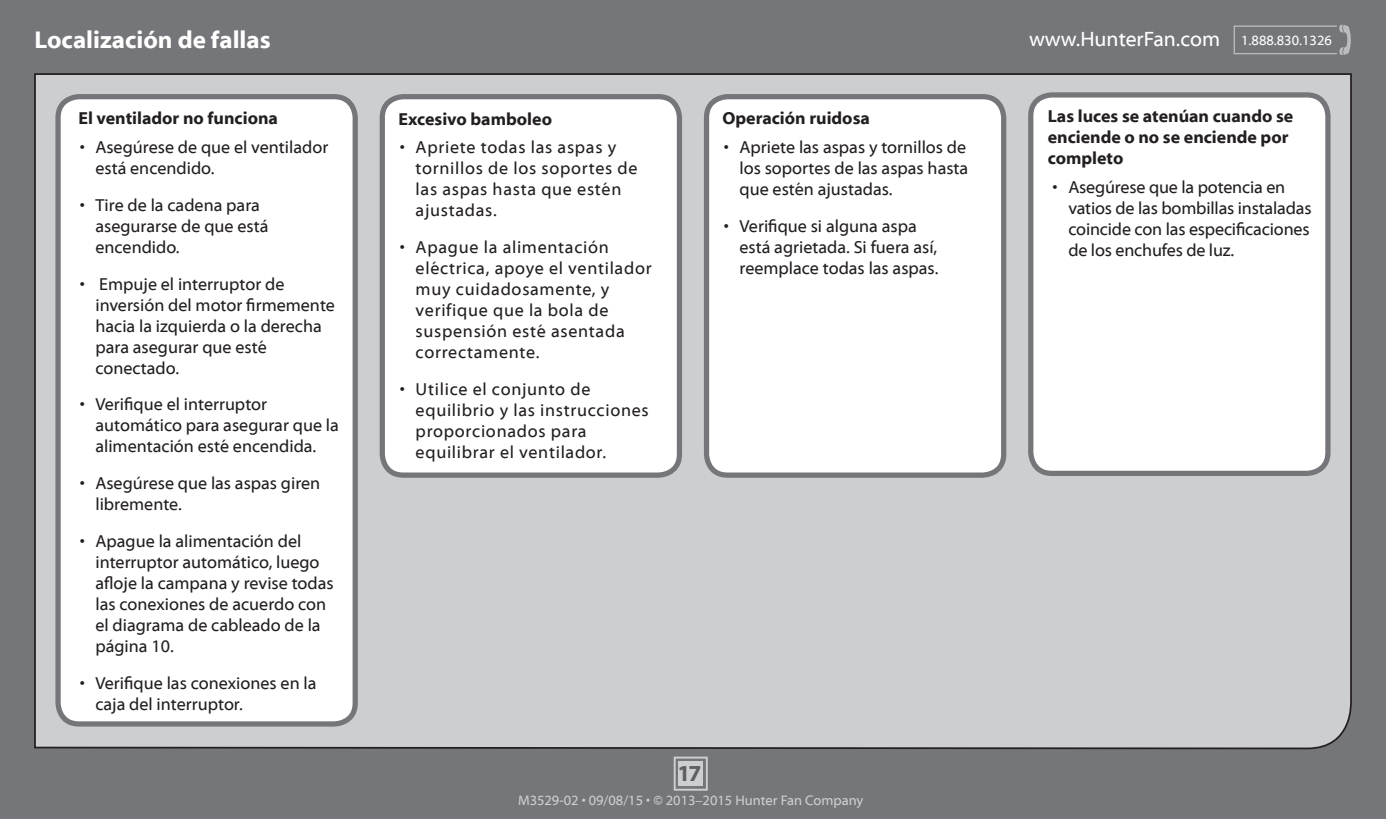
<style>
.page{position:relative;width:1386px;height:819px;background:#757679}
.page>*{position:absolute;margin:0;border:0;box-sizing:border-box;transform-origin:0 0}
.Heading{font:700 24.5px "Myriad Web Pro";color:#fff}
.t1{font:700 22.75px "Myriad Web Pro";color:#5f5f62}
.t2{font:21px "Myriad Web Pro";color:#fff}
.t3{font:17.5px/21px "Myriad Web Pro";color:#231f20}
.t4{font:17.5px/21px "Myriad Web Pro";letter-spacing:.04em;color:#231f20}
.instruction{font:700 17.5px/21px "Myriad Web Pro";color:#231f20}
.t5{font:14px "Myriad Web Pro";color:#cdced0}
.s1{font-size:14px}
</style>
<div class="page">
<svg style="left:1339px;top:25px;width:12px;height:30px"></svg>
<div style="left:1234px;top:25px;width:104px;height:29px;border:1px solid #babdbe"></div>
<div style="left:679px;top:761px;width:24px;height:25px;background:#cdced0"></div>
<div style="left:674px;top:757px;width:34px;height:33px;border:2px solid #cdced0"></div>
<div style="left:34px;top:73px;width:1318px;height:677px;background:#cdced0"></div>
<div style="left:1031px;top:95px;width:297px;height:378px;background:#fff;border-radius:21px"></div>
<div style="left:1028px;top:92px;width:303px;height:384px;border:5px solid #757679;border-radius:21px"></div>
<div style="left:382px;top:97px;width:297px;height:378px;background:#fff;border-radius:21px"></div>
<div style="left:380px;top:94px;width:302px;height:384px;border:5px solid #757679;border-radius:21px"></div>
<div style="left:707px;top:97px;width:297px;height:378px;background:#fff;border-radius:21px"></div>
<div style="left:704px;top:94px;width:302px;height:384px;border:5px solid #757679;border-radius:21px"></div>
<div style="left:58px;top:97px;width:297px;height:627px;background:#fff;border-radius:21px"></div>
<div style="left:55px;top:94px;width:303px;height:633px;border:5px solid #757679;border-radius:21px"></div>
<p class="Heading" style="left:34px;top:27px;width:238px">Localización de fallas</p>
<p class="instruction" style="left:78px;top:108px;width:201px">El ventilador no funciona</p>
<p class="t3" style="left:95px;top:137px;width:234px;text-indent:-16px">• Asegúrese de que el ventilador está encendido.</p>
<p class="t3" style="left:95px;top:195px;width:175px;text-indent:-16px">• Tire de la cadena para asegurarse de que está encendido.</p>
<p class="t3" style="left:95px;top:274px;width:241px;text-indent:-16px">• Empuje el interruptor de inversión del motor firmemente hacia la izquierda o la derecha para asegurar que esté conectado.</p>
<p class="t3" style="left:95px;top:394px;width:245px;text-indent:-16px">• Verifique el interruptor automático para asegurar que la alimentación esté encendida.</p>
<p class="t3" style="left:95px;top:473px;width:226px;text-indent:-16px">• Asegúrese que las aspas giren libremente.</p>
<p class="t3" style="left:95px;top:531px;width:240px;text-indent:-16px">• Apague la alimentación del interruptor automático, luego afloje la campana y revise todas las conexiones de acuerdo con el diagrama de cableado de la página 10.</p>
<p class="t3" style="left:95px;top:673px;width:223px;text-indent:-16px">• Verifique las conexiones en la caja del interruptor.</p>
<p class="instruction" style="left:399px;top:109px;width:155px">Excesivo bamboleo</p>
<p class="t4" style="left:416px;top:138px;width:223px;text-indent:-16px">• Apriete todas las aspas y tornillos de los soportes de las aspas hasta que estén ajustadas.</p>
<p class="t4" style="left:416px;top:237px;width:237px;text-indent:-16px">• Apague la alimentación eléctrica, apoye el ventilador muy cuidadosamente, y verifique que la bola de suspensión esté asentada correctamente.</p>
<p class="t4" style="left:416px;top:379px;width:235px;text-indent:-16px">• Utilice el conjunto de equilibrio y las instrucciones proporcionados para equilibrar el ventilador.</p>
<p class="instruction" style="left:722px;top:108px;width:149px">Operación ruidosa</p>
<p class="t3" style="left:740px;top:137px;width:230px;text-indent:-16px">• Apriete las aspas y tornillos de los soportes de las aspas hasta que estén ajustadas.</p>
<p class="t3" style="left:740px;top:216px;width:200px;text-indent:-16px">• Verifique si alguna aspa está agrietada. Si fuera así, reemplace todas las aspas.</p>
<p class="t1" style="left:678px;top:761px;width:25px">17</p>
<p class="t5" style="left:518px;top:793px;width:347px">M3529-02 • 09/08/15 • © 2013–2015 Hunter Fan Company</p>
<p class="t2" style="left:1029px;top:28px;width:304px">www.HunterFan.com <span class="s1">1.888.830.1326</span></p>
<p class="instruction" style="left:1048px;top:106px;width:247px">Las luces se atenúan cuando se enciende o no se enciende por completo</p>
<p class="t3" style="left:1068px;top:177px;width:245px;text-indent:-16px">• Asegúrese que la potencia en vatios de las bombillas instaladas coincide con las especificaciones de los enchufes de luz.</p>
</div>
